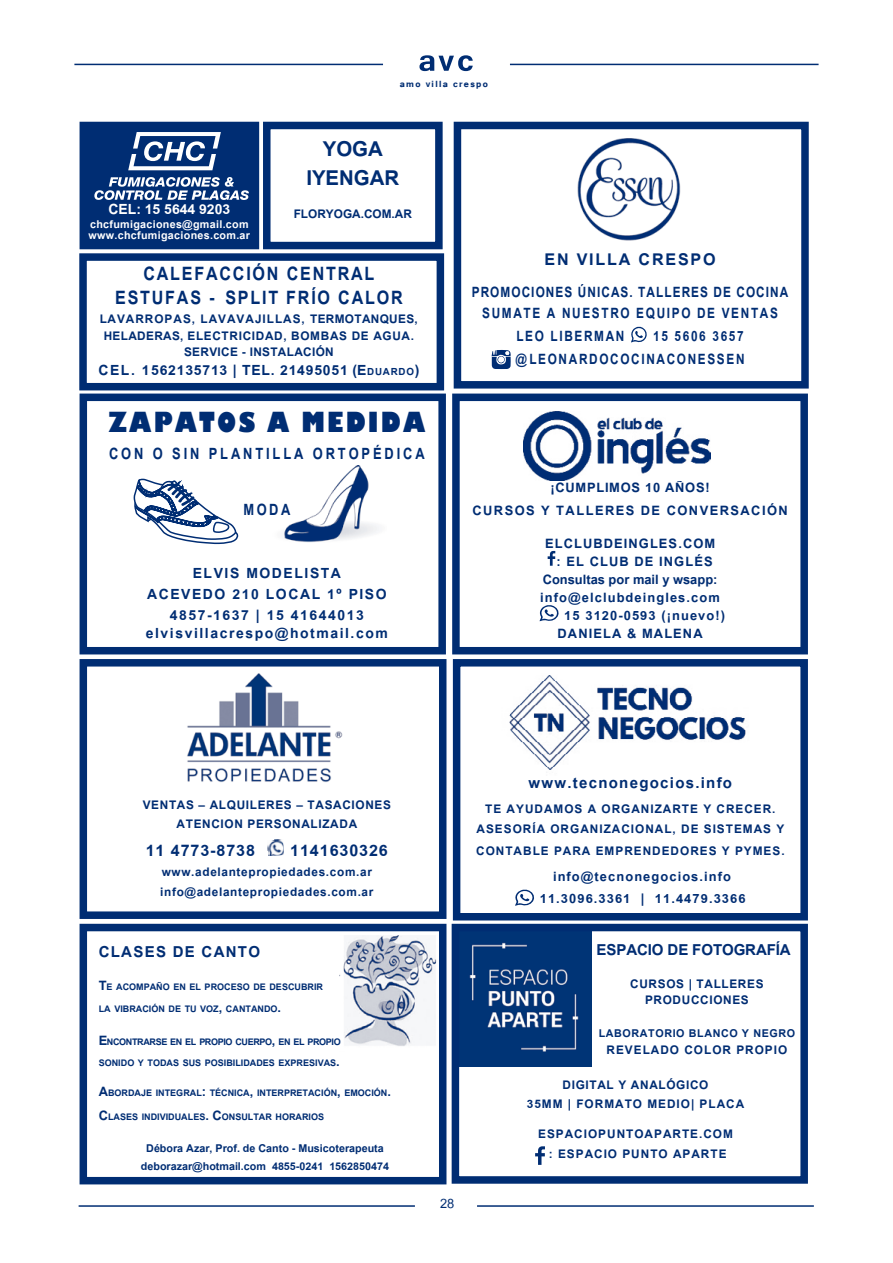
<style>
.page{position:relative;width:893px;height:1263px;background:#fff}
.page>*{position:absolute;margin:0;border:0;box-sizing:border-box;transform-origin:0 0}
.t1{font:700 28.5px/28.2px "Utsaah";color:#002d73;text-align:center}
.t2{font:800 27px "Gill Sans";letter-spacing:.1em;color:#002d73;scale:.83 1}
.t3{font:700 25.65px/24px "Utsaah";letter-spacing:.08em;color:#002d73;scale:.88 1}
.t4{font:700 22.5px "Utsaah";letter-spacing:.04em;color:#002d73}
.t5{font:700 22.5px "Utsaah";letter-spacing:.08em;color:#002d73}
.t6{font:700 21.6px "Utsaah";letter-spacing:.16em;color:#002d73;scale:.83 1}
.t7{font:700 21px "Utsaah";letter-spacing:.06em;color:#002d73}
.t8{font:700 19.8px "Utsaah";letter-spacing:.1em;color:#002d73;scale:.83 1}
.t9{font:700 19.5px/21px "Utsaah";letter-spacing:.08em;color:#002d73;text-align:center}
.t10{font:700 19.5px "Utsaah";letter-spacing:.04em;color:#002d73}
.t11{font:700 19.5px "Utsaah";color:#fff}
.t12{font:700 18px/22.2px "Utsaah";letter-spacing:.06em;color:#002d73;text-align:center}
.t13{font:700 18px/22.5px "Utsaah";letter-spacing:.08em;color:#002d73;text-align:center}
.t14{font:700 18px "Utsaah";color:#002d73}
.t15{font:18px "Utsaah";color:#002d73}
.t16{font:700 16.5px/19.8px "Utsaah";letter-spacing:.04em;color:#002d73;text-align:center}
.t17{font:700 16.5px/30px "Utsaah";letter-spacing:.06em;color:#002d73}
.t18{font:700 16.5px "Utsaah";letter-spacing:.02em;color:#002d73}
.t19{font:700 16.5px "Utsaah";color:#002d73}
.t20{font:700 15px/18px "Utsaah";color:#002d73;text-align:center}
.t21{font:700 15px/11.2px "Utsaah";letter-spacing:.02em;color:#fff}
.t22{font:700 15px "Utsaah";letter-spacing:.04em;color:#002d73}
.t23{font:700 12.6px/21.6px "Utsaah";color:#002d73}
.t24{font:700 11.1px "Tunga";letter-spacing:.12em;color:#002d73}
.s1{font-size:13.65px}
.s2{font-size:18px}
</style>
<div class="page">
<hr style="left:74px;top:64px;width:309px;height:1px;background:#002d73">
<hr style="left:510px;top:64px;width:309px;height:1px;background:#002d73">
<svg style="left:419px;top:55px;width:54px;height:16px"></svg>
<hr style="left:79px;top:1205px;width:336px;height:2px;background:#002d73">
<hr style="left:477px;top:1205px;width:337px;height:2px;background:#002d73">
<div style="left:79px;top:253px;width:365px;height:137px;border:8px solid #002d73"></div>
<div style="left:83px;top:125px;width:172px;height:121px;background:#002d73"></div>
<div style="left:80px;top:122px;width:179px;height:127px;border:8px solid #002d73"></div>
<svg style="left:94px;top:177px;width:155px;height:23px"></svg>
<svg style="left:128px;top:132px;width:93px;height:38px"></svg>
<div style="left:454px;top:122px;width:355px;height:267px;border:8px solid #002d73"></div>
<div style="left:80px;top:394px;width:366px;height:260px;border:8px solid #002d73"></div>
<img style="left:284px;top:466px;width:95px;height:77px">
<svg style="left:133px;top:478px;width:106px;height:67px"></svg>
<div style="left:80px;top:659px;width:366px;height:260px;border:8px solid #002d73"></div>
<img style="left:267px;top:839px;width:17px;height:17px">
<img style="left:187px;top:673px;width:156px;height:109px">
<img style="left:340px;top:935px;width:97px;height:111px">
<div style="left:80px;top:924px;width:366px;height:260px;border:8px solid #002d73"></div>
<div style="left:452px;top:394px;width:356px;height:260px;border:8px solid #002d73"></div>
<svg style="left:548px;top:551px;width:7px;height:15px"></svg>
<svg style="left:539px;top:605px;width:20px;height:17px"></svg>
<img style="left:524px;top:412px;width:187px;height:68px">
<img style="left:461px;top:933px;width:131px;height:134px">
<div style="left:452px;top:924px;width:356px;height:260px;border:8px solid #002d73"></div>
<svg style="left:535px;top:1146px;width:10px;height:19px"></svg>
<svg style="left:515px;top:890px;width:19px;height:16px"></svg>
<div style="left:453px;top:659px;width:355px;height:261px;border:8px solid #002d73"></div>
<img style="left:509px;top:675px;width:237px;height:95px">
<div style="left:263px;top:122px;width:180px;height:127px;border:8px solid #002d73"></div>
<svg style="left:631px;top:327px;width:16px;height:16px"></svg>
<img style="left:577px;top:138px;width:104px;height:103px">
<svg style="left:492px;top:350px;width:19px;height:19px"></svg>
<p class="t11" style="left:108px;top:200px;width:123px">CEL: 15 5644 9203</p>
<p class="t21" style="left:89px;top:219px;width:163px">chcfumigaciones@gmail.com www.chcfumigaciones.com.ar</p>
<p class="t24" style="left:400px;top:77px;width:90px">amo villa crespo</p>
<h1 class="t1" style="left:306px;top:137px;width:94px">YOGA<br>IYENGAR</h1>
<p class="t19" style="left:294px;top:206px;width:120px">FLORYOGA.COM.AR</p>
<h3 class="t3" style="left:143px;top:263px;width:30px">Calefacción</h3>
<h3 class="t3" style="left:115px;top:263px;width:328px;text-indent:172px">CENTRAL<br>ESTUFAS - SPLIT FRÍO CALOR</h3>
<p class="t16" style="left:100px;top:310px;width:10px">lavarropas</p>
<p class="t16" style="left:192px;top:310px;width:18px">, lavavajillas</p>
<p class="t16" style="left:302px;top:310px;width:19px">, termotanques</p>
<p class="t16" style="left:415px;top:310px;width:5px">,</p>
<p class="t16" style="left:104px;top:326px;width:10px">heladeras</p>
<p class="t16" style="left:180px;top:326px;width:17px">, electricidad</p>
<p class="t16" style="left:283px;top:326px;width:18px">, bombas</p>
<p class="t16" style="left:352px;top:326px;width:32px">de agua</p>
<p class="t16" style="left:411px;top:326px;width:5px">.</p>
<p class="t18" style="left:184px;top:344px;width:151px">SERVICE - INSTALACIÓN</p>
<p class="t10" style="left:98px;top:360px;width:322px">CEL . 1562135713 | TEL. 21495051 (E<span class="s1">duardo</span>)</p>
<h2 class="t2" style="left:108px;top:401px;width:383px">ZAPATOS A MEDIDA</h2>
<h3 class="t6" style="left:109px;top:443px;width:382px">CON O SIN PLANTILLA ORTOPÉDICA</h3>
<h3 class="t6" style="left:243px;top:498px;width:58px">MODA</h3>
<p class="t9" style="left:147px;top:563px;width:241px">ELVIS MODELISTA<br>ACEVEDO 210 LOCAL 1º PISO<br>4857-1637 | 15 41644013</p>
<p class="t9" style="left:146px;top:623px;width:243px">elvisvillacrespo@hotmail.com</p>
<h3 class="t5" style="left:544px;top:248px;width:173px">EN VILLA CRESPO</h3>
<p class="t8" style="left:472px;top:282px;width:23px">Promociones</p>
<p class="t8" style="left:578px;top:282px;width:11px">únicas</p>
<p class="t8" style="left:629px;top:282px;width:32px">. Talleres</p>
<p class="t8" style="left:713px;top:282px;width:39px">de cocina</p>
<p class="t8" style="left:482px;top:303px;width:24px">Sumate</p>
<p class="t8" style="left:547px;top:303px;width:31px">a nuestro</p>
<p class="t8" style="left:636px;top:303px;width:23px">Equipo</p>
<p class="t8" style="left:697px;top:303px;width:54px">de Ventas</p>
<p class="t8" style="left:516px;top:326px;width:64px">Leo Liberman</p>
<p class="t8" style="left:653px;top:326px;width:110px">15 5606 3657</p>
<p class="t8" style="left:516px;top:349px;width:30px">@leonardococinaconessen</p>
<p class="t13" style="left:472px;top:477px;width:317px">¡CUMPLIMOS 10 AñOS!<br>CURSOS Y TALLERES DE CONVERSACIÓN</p>
<p class="t12" style="left:545px;top:533px;width:172px">ELCLUBDEINGLES.COM</p>
<p class="t12" style="left:556px;top:551px;width:158px">: EL CLUB DE INGLÉS</p>
<p class="t14" style="left:543px;top:570px;width:176px">Consultas por mail y wsapp:</p>
<p class="t12" style="left:540px;top:587px;width:181px">info@elclubdeingles.com</p>
<p class="t12" style="left:564px;top:605px;width:162px">15 3120-0593 (¡nuevo!)</p>
<p class="t12" style="left:558px;top:623px;width:147px">DANIELA &amp; MALENA</p>
<p class="t16" style="left:143px;top:795px;width:250px">VENTAS – ALQUILERES – TASACIONES<br>ATENCION PERSONALIZADA</p>
<h3 class="t4" style="left:146px;top:839px;width:111px">11 4773-8738</h3>
<h3 class="t4" style="left:290px;top:839px;width:99px">1141630326</h3>
<p class="t16" style="left:160px;top:863px;width:215px;text-align:left">www.adelantepropiedades.com.ar info@adelantepropiedades.com.ar</p>
<p class="t7" style="left:99px;top:941px;width:163px">CLASES DE CANTO</p>
<p class="t23" style="left:99px;top:977px;width:226px"><span class="s2">T</span>e acompaño en el proceso de descubrir la vibración de tu voz<span class="s2">,</span> cantando<span class="s2">.</span></p>
<p class="t23" style="left:99px;top:1031px;width:243px"><span class="s2">E</span>ncontrarse en el propio cuerpo<span class="s2">,</span> en el propio sonido y todas sus posibilidades expresivas<span class="s2">.</span></p>
<p class="t23" style="left:99px;top:1082px;width:294px;line-height:24px"><span class="s2">A</span>bordaje integral<span class="s2">:</span> técnica<span class="s2">,</span> interpretación<span class="s2">,</span> emoción<span class="s2">.<br>C</span>lases individuales<span class="s2">. C</span>onsultar horarios</p>
<p class="t20" style="left:141px;top:1140px;width:250px">Débora Azar, Prof. de Canto - Musicoterapeuta deborazar@hotmail.com 4855-0241 1562850474</p>
<p class="t15" style="left:440px;top:1194px;width:16px">2 8<sub>x</sub></p>
<p class="t7" style="left:529px;top:772px;width:205px">www.tecnonegocios.info</p>
<p class="t16" style="left:485px;top:800px;width:32px">Te ayudamos</p>
<p class="t16" style="left:588px;top:800px;width:24px">a organizarte</p>
<p class="t16" style="left:703px;top:800px;width:24px">y crecer</p>
<p class="t16" style="left:772px;top:800px;width:5px">.</p>
<p class="t16" style="left:477px;top:820px;width:19px">Asesoría</p>
<p class="t16" style="left:550px;top:820px;width:20px">Organizacional</p>
<p class="t16" style="left:673px;top:820px;width:50px">, de Sistemas</p>
<p class="t16" style="left:776px;top:820px;width:8px">y</p>
<p class="t16" style="left:476px;top:842px;width:20px">Contable</p>
<p class="t16" style="left:554px;top:842px;width:10px">para</p>
<p class="t16" style="left:596px;top:842px;width:11px">emprendedores</p>
<p class="t16" style="left:722px;top:842px;width:64px">y PYMES.</p>
<p class="t12" style="left:540px;top:866px;width:207px">info@tecnonegocios.info<br>11.3096.3361 | 11.4479.3366</p>
<p class="t7" style="left:596px;top:939px;width:21px">Espacio</p>
<p class="t7" style="left:668px;top:939px;width:36px">de fotografía</p>
<p class="t16" style="left:630px;top:974px;width:19px">Cursos</p>
<p class="t16" style="left:689px;top:974px;width:18px">| talleres</p>
<p class="t16" style="left:645px;top:991px;width:10px">producciones</p>
<p class="t20" style="left:599px;top:1025px;width:9px">labo</p>
<p class="t22" style="left:631px;top:1026px;width:67px">RATORIO blanco</p>
<p class="t20" style="left:742px;top:1025px;width:21px">y negro</p>
<p class="t16" style="left:607px;top:1040px;width:10px">revelado</p>
<p class="t16" style="left:684px;top:1040px;width:11px">color</p>
<p class="t16" style="left:736px;top:1040px;width:10px">propio</p>
<p class="t16" style="left:563px;top:1075px;width:18px">Digital</p>
<p class="t16" style="left:618px;top:1075px;width:23px">y analógico</p>
<p class="t16" style="left:527px;top:1095px;width:60px">35mm | formato</p>
<p class="t16" style="left:647px;top:1095px;width:10px">medio</p>
<p class="t17" style="left:538px;top:1090px;width:196px;text-indent:153px">| placa<br>ESPACIOPUNTOAPARTE.COM</p>
<p class="t17" style="left:549px;top:1139px;width:179px">: ESPACIO PUNTO APARTE</p>
</div>
